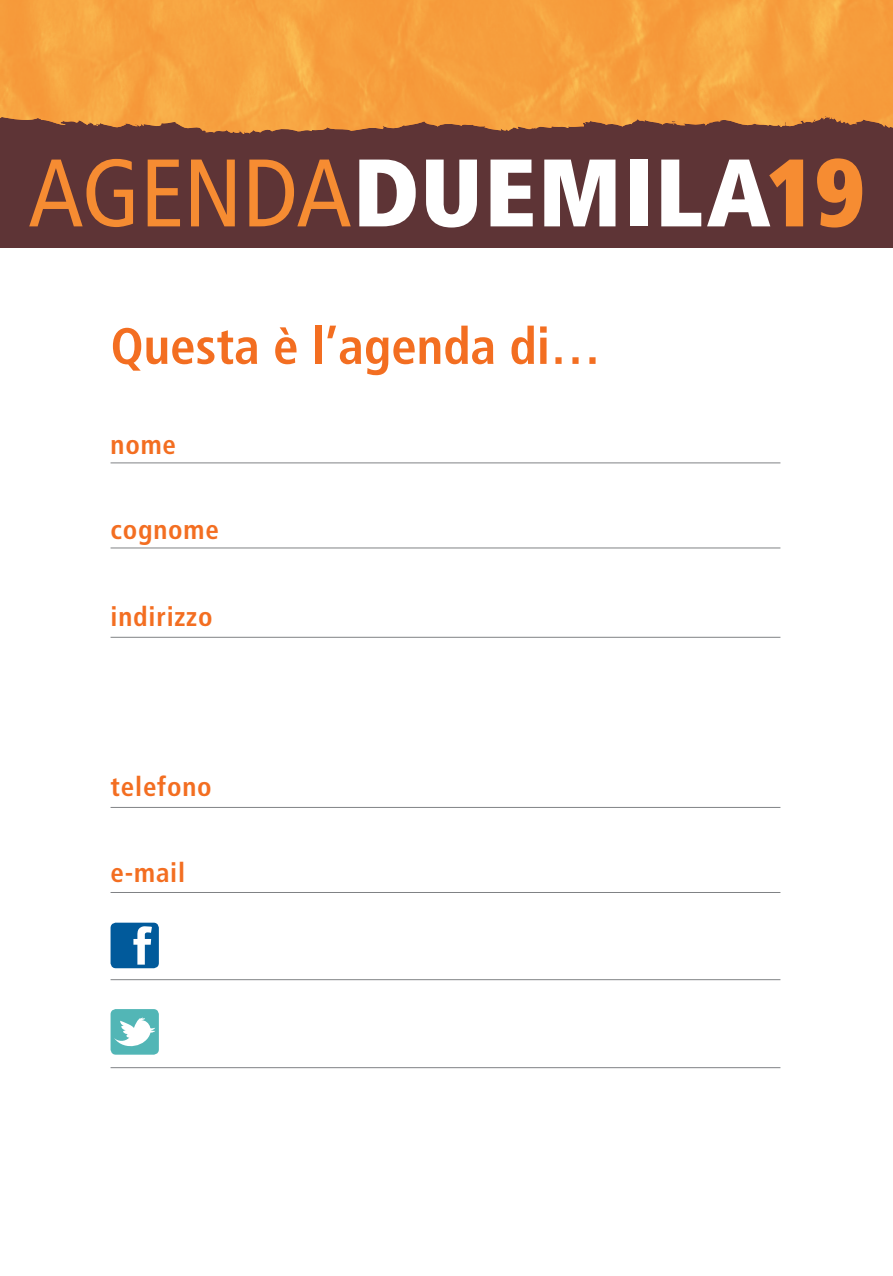
<style>
.page{position:relative;width:893px;height:1276px;background:#fff}
.page>*{position:absolute;margin:0;border:0;box-sizing:border-box;transform-origin:0 0}
.t1{font:900 condensed 95.7px "Frutiger LT Std";letter-spacing:.02em;color:#fff}
.t2{font:700 condensed 51px "Frutiger LT Std";color:#f36e21}
.t3{font:700 condensed 27px "Frutiger LT Std";letter-spacing:.03em;color:#f36e21}
.s1{font-weight:400;color:#f68c32}
.s2{color:#f68c32}
</style>
<div class="page">
<div style="left:0;top:57px;width:893px;height:190px;background:#5e3436"></div>
<div style="left:111px;top:922px;width:48px;height:46px;background:#015a9b;border-radius:5px"></div>
<svg style="left:133px;top:926px;width:19px;height:38px"></svg>
<div style="left:111px;top:1009px;width:48px;height:45px;background:#52b6b6;border-radius:5px"></div>
<svg style="left:114px;top:1017px;width:41px;height:30px"></svg>
<hr style="left:111px;top:462px;width:669px;height:1px;background:#808285">
<hr style="left:111px;top:547px;width:669px;height:1px;background:#808285">
<hr style="left:111px;top:637px;width:669px;height:1px;background:#808285">
<hr style="left:111px;top:807px;width:669px;height:1px;background:#808285">
<hr style="left:111px;top:892px;width:669px;height:1px;background:#808285">
<hr style="left:111px;top:979px;width:669px;height:1px;background:#808285">
<hr style="left:111px;top:1067px;width:669px;height:1px;background:#808285">
<svg style="left:671px;top:0;width:222px;height:128px;background:#f19e3f"></svg>
<img style="left:0;top:0;width:671px;height:134px">
<p class="t1" style="left:28px;top:135px;width:838px"><span class="s1">AGENDA</span>DUEMILA<span class="s2">19</span></p>
<p class="t2" style="left:111px;top:316px;width:492px">Questa è l’agenda di…</p>
<p class="t3" style="left:111px;top:428px;width:67px">nome</p>
<p class="t3" style="left:111px;top:513px;width:110px">cognome</p>
<p class="t3" style="left:111px;top:600px;width:104px">indirizzo</p>
<p class="t3" style="left:111px;top:770px;width:103px">telefono</p>
<p class="t3" style="left:111px;top:856px;width:76px">e-mail</p>
</div>
